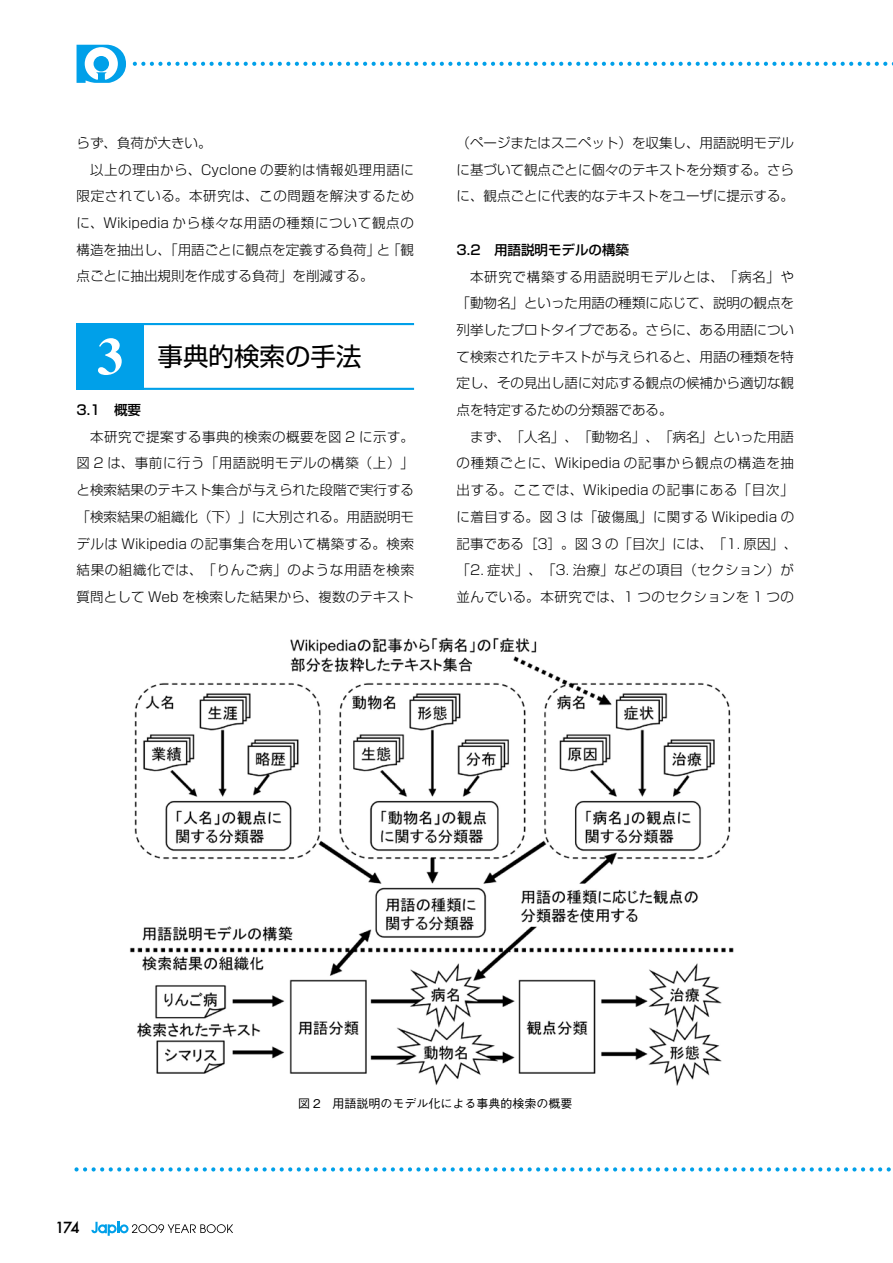
<style>
.page{position:relative;width:893px;height:1263px;background:#fff}
.page>*{position:absolute;margin:0;border:0;box-sizing:border-box;transform-origin:0 0}
.t1{font:25.5px "Shin Go Pro";color:#000}
.t2{font:500 15px "Futura";color:#000}
.t3{font:300 13.5px/26.7px "Shin Go Pro";color:#000;text-align:justify}
.t4{font:300 13.5px/26.7px "Shin Go Pro";letter-spacing:.03em;color:#000}
.t5{font:300 13.5px "Shin Go Pro";letter-spacing:.055em;color:#000}
.t6{font:300 13.5px "Shin Go Pro";letter-spacing:.04em;color:#000}
.t7{font:300 13.5px "Shin Go Pro";letter-spacing:.05em;color:#000}
.t8{font:500 13.5px "Shin Go Pro";color:#000}
.t9{font:500 12px "Gothic BBB Pro";color:#000}
.s1{font-family:"Times";font-weight:700;font-size:52.5px;color:#fff}
</style>
<div class="page">
<svg style="left:91px;top:1222px;width:142px;height:14px"></svg>
<svg style="left:85px;top:1167px;width:806px;height:4px"></svg>
<svg style="left:143px;top:62px;width:750px;height:4px"></svg>
<svg style="left:77px;top:45px;width:49px;height:38px"></svg>
<div style="left:77px;top:323px;width:67px;height:67px;background:#00a0e9"></div>
<hr style="left:77px;top:323px;width:337px;height:2px;background:#00a0e9">
<hr style="left:77px;top:388px;width:337px;height:2px;background:#00a0e9">
<img style="left:129px;top:637px;width:605px;height:449px">
<p class="t3" style="left:77px;top:128px;width:137px">らず、負荷が大きい。</p>
<p class="t6" style="left:90px;top:158px;width:325px">以上の理由から、Cyclone の要約は情報処理用語に</p>
<p class="t7" style="left:77px;top:185px;width:339px">限定されている。本研究は、この問題を解決するため</p>
<p class="t5" style="left:77px;top:212px;width:339px">に、Wikipedia から様々な用語の種類について観点の</p>
<p class="t3" style="left:77px;top:235px;width:339px">構造を抽出し、「用語ごとに観点を定義する負荷」と「観</p>
<p class="t3" style="left:77px;top:261px;width:299px">点ごとに抽出規則を作成する負荷」を削減する。</p>
<h1 class="t1" style="left:97px;top:335px;width:266px"><span class="s1">3</span> 事典的検索の手法</h1>
<p class="t8" style="left:77px;top:399px;width:66px">3.1　概要</p>
<p class="t3" style="left:77px;top:422px;width:339px;text-indent:14px">本研究で提案する事典的検索の概要を図 2 に示す。図 2 は、事前に行う「用語説明モデルの構築（上）」と検索結果のテキスト集合が与えられた段階で実行する「検索結果の組織化（下）」に大別される。用語説明モデルは Wikipedia の記事集合を用いて構築する。検索結果の組織化では、「りんご病」のような用語を検索質問として Web を検索した結果から、複数のテキスト</p>
<p class="t3" style="left:457px;top:128px;width:339px">（ページまたはスニペット）を収集し、用語説明モデルに基づいて観点ごとに個々のテキストを分類する。さらに、観点ごとに代表的なテキストをユーザに提示する。</p>
<p class="t8" style="left:457px;top:239px;width:174px">3.2　用語説明モデルの構築</p>
<p class="t3" style="left:457px;top:261px;width:339px;text-indent:14px">本研究で構築する用語説明モデルとは、「病名」や「動物名」といった用語の種類に応じて、説明の観点を列挙したプロトタイプである。さらに、ある用語について検索されたテキストが与えられると、用語の種類を特定し、その見出し語に対応する観点の候補から適切な観点を特定するための分類器である。</p>
<p class="t4" style="left:457px;top:422px;width:342px;text-indent:14px">まず、「人名」、「動物名」、「病名」といった用語の種類ごとに、Wikipedia の記事から観点の構造を抽出する。ここでは、Wikipedia の記事にある「目次」に着目する。図 3 は「破傷風」に関する Wikipedia の記事である［3］。図 3 の「目次」には、「1. 原因」、「2. 症状」、「3. 治療」などの項目（セクション）が並んでいる。本研究では、1 つのセクションを 1 つの</p>
<p class="t2" style="left:55px;top:1217px;width:26px">174</p>
<p class="t9" style="left:298px;top:1093px;width:276px">図 2　用語説明のモデル化による事典的検索の概要</p>
</div>
